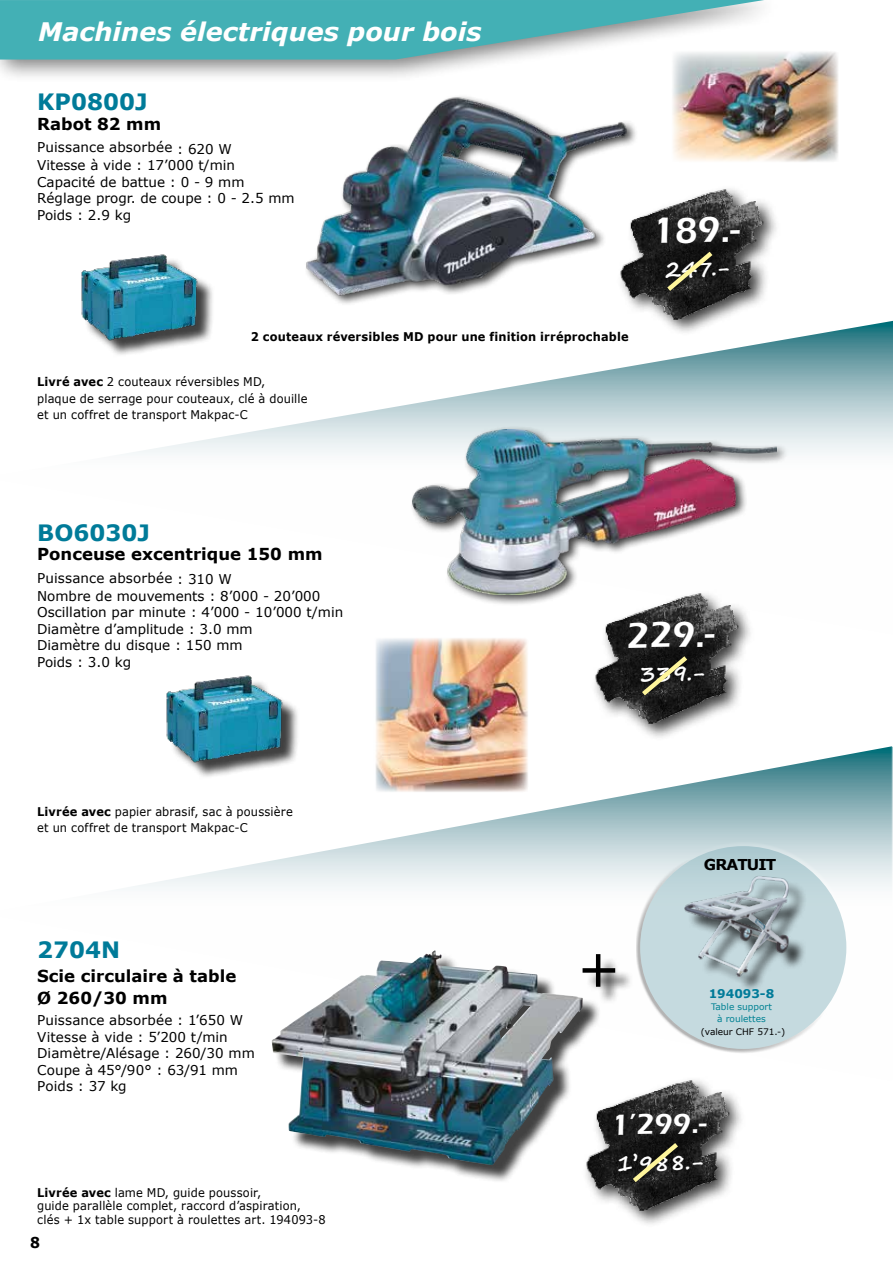
<style>
.page{position:relative;width:893px;height:1263px;background:#fff}
.page>*{position:absolute;margin:0;border:0;box-sizing:border-box;transform-origin:0 0}
.t1{font:600 37.5px "Eras ITC";color:#fff}
.t2{font:600 30px "Eras ITC";color:#fff}
.t3{font:italic 700 25.5px "Verdana";color:#fff}
.t4{font:700 22.5px "Verdana";color:#007b99}
.t5{font:700 22.05px "Segoe Print";color:#fff}
.t6{font:700 16.5px/22.5px "Verdana";color:#000}
.t7{font:700 15px "Verdana";letter-spacing:-.06em;color:#000}
.t8{font:700 15px "Verdana";letter-spacing:-.06em;color:#000;scale:.93 1}
.t9{font:13.5px/16.5px "Verdana";color:#000}
.t10{font:12px/16.5px "Verdana";letter-spacing:.015em;color:#000;scale:.95 1}
.t11{font:700 12px "Verdana";letter-spacing:.015em;color:#000;scale:.95 1}
.t12{font:700 12px "Verdana";color:#007b99}
.t13{font:9px/12px "Verdana";color:#008193;text-align:center}
.t14{font:9px "Verdana";color:#000}
.s1{font-weight:700}
</style>
<div class="page">
<svg style="left:127px;top:321px;width:766px;height:133px"></svg>
<div style="left:0;top:0;width:782px;height:84px;background:#000;opacity:.5"></div>
<svg style="left:0;top:0;width:764px;height:60px;background:#67bbbf"></svg>
<svg style="left:128px;top:746px;width:764px;height:297px"></svg>
<div style="left:677px;top:842px;width:174px;height:183px;background:#fff;opacity:.66"></div>
<div style="left:636px;top:857px;width:190px;height:196px;background:#000;opacity:.66"></div>
<img style="left:648px;top:846px;width:198px;height:203px">
<div style="left:598px;top:957px;width:21px;height:48px;background:#000;opacity:.75"></div>
<div style="left:585px;top:970px;width:48px;height:21px;background:#000;opacity:.75"></div>
<div style="left:583px;top:968px;width:32px;height:5px;background:#000"></div>
<svg style="left:892px;top:747px;width:1px;height:125px"></svg>
<div style="left:84px;top:257px;width:131px;height:101px;background:#000;opacity:.75"></div>
<img style="left:81px;top:254px;width:117px;height:87px">
<div style="left:170px;top:679px;width:130px;height:101px;background:#000;opacity:.75"></div>
<img style="left:165px;top:675px;width:119px;height:88px">
<img style="left:306px;top:96px;width:325px;height:206px">
<div style="left:409px;top:426px;width:380px;height:180px;background:#000;opacity:.75"></div>
<img style="left:412px;top:429px;width:365px;height:165px">
<img style="left:374px;top:638px;width:154px;height:154px">
<img style="left:672px;top:51px;width:166px;height:111px">
<div style="left:274px;top:954px;width:327px;height:229px;background:#000;opacity:.75"></div>
<img style="left:272px;top:951px;width:280px;height:214px">
<div style="left:687px;top:879px;width:120px;height:114px;background:#000;opacity:.75"></div>
<img style="left:683px;top:872px;width:108px;height:108px">
<img style="left:601px;top:182px;width:210px;height:174px">
<svg style="left:662px;top:247px;width:55px;height:48px;background:#2c2b23"></svg>
<img style="left:576px;top:586px;width:210px;height:174px">
<svg style="left:637px;top:652px;width:55px;height:48px;background:#2c2b23"></svg>
<img style="left:566px;top:1073px;width:176px;height:151px">
<svg style="left:628px;top:1138px;width:55px;height:49px;background:#2c2b23"></svg>
<h3 class="t3" style="left:38px;top:14px;width:445px">Machines électriques pour bois</h3>
<h3 class="t4" style="left:37px;top:86px;width:112px">KP0800J</h3>
<p class="t6" style="left:37px;top:112px;width:125px">Rabot 82 mm</p>
<p class="t9" style="left:37px;top:138px;width:199px;line-height:18px">Puissance absorbée : 620 W<br>Vitesse à vide : 17’000 t/min</p>
<p class="t9" style="left:37px;top:174px;width:259px">Capacité de battue : 0 - 9 mm<br>Réglage progr. de coupe : 0 - 2.5 mm<br>Poids : 2.9 kg</p>
<p class="t11" style="left:251px;top:328px;width:399px">2 couteaux réversibles MD pour une finition irréprochable</p>
<p class="t10" style="left:37px;top:373px;width:286px"><span class="s1">Livré avec</span> 2 couteaux réversibles MD,<br>plaque de serrage pour couteaux, clé à douille et un coffret de transport Makpac-C</p>
<h1 class="t1" style="left:652px;top:209px;width:89px;rotate:-1deg">189.-</h1>
<h3 class="t5" style="left:665px;top:249px;width:67px;rotate:-1deg">247.-</h3>
<h3 class="t4" style="left:37px;top:516px;width:114px">BO6030J</h3>
<p class="t6" style="left:37px;top:542px;width:287px">Ponceuse excentrique 150 mm</p>
<p class="t9" style="left:37px;top:568px;width:285px;line-height:18px">Puissance absorbée : 310 W<br>Nombre de mouvements : 8’000 - 20’000</p>
<p class="t9" style="left:37px;top:604px;width:308px">Oscillation par minute : 4’000 - 10’000 t/min<br>Diamètre d’amplitude : 3.0 mm<br>Diamètre du disque : 150 mm<br>Poids : 3.0 kg</p>
<p class="t10" style="left:37px;top:803px;width:271px"><span class="s1">Livrée avec</span> papier abrasif, sac à poussière et un coffret de transport Makpac-C</p>
<h3 class="t4" style="left:37px;top:934px;width:85px">2704N</h3>
<p class="t6" style="left:37px;top:964px;width:201px">Scie circulaire à table<br>Ø 260/30 mm</p>
<p class="t9" style="left:37px;top:1012px;width:219px">Puissance absorbée : 1’650 W<br>Vitesse à vide : 5’200 t/min<br>Diamètre/Alésage : 260/30 mm<br>Coupe à 45°/90° : 63/91 mm<br>Poids : 37 kg</p>
<p class="t10" style="left:37px;top:1185px;width:305px;line-height:13.5px"><span class="s1">Livrée avec</span> lame MD, guide poussoir,<br>guide parallèle complet, raccord d’aspiration, clés + 1x table support à roulettes art. 194093-8</p>
<p class="t8" style="left:30px;top:1232px;width:12px">8</p>
<h1 class="t1" style="left:626px;top:614px;width:89px;rotate:-1deg">229.-</h1>
<h3 class="t5" style="left:639px;top:654px;width:68px;rotate:-1deg">339.-</h3>
<p class="t7" style="left:704px;top:854px;width:74px">GRATUIT</p>
<p class="t12" style="left:709px;top:985px;width:67px">194093-8</p>
<p class="t13" style="left:711px;top:1000px;width:62px">Table support à roulettes</p>
<p class="t14" style="left:701px;top:1025px;width:86px">(valeur CHF 571.-)</p>
<h2 class="t2" style="left:611px;top:1108px;width:97px;rotate:-1deg">1’299.-</h2>
<h3 class="t5" style="left:616px;top:1143px;width:90px;rotate:-1deg">1’988.-</h3>
</div>
